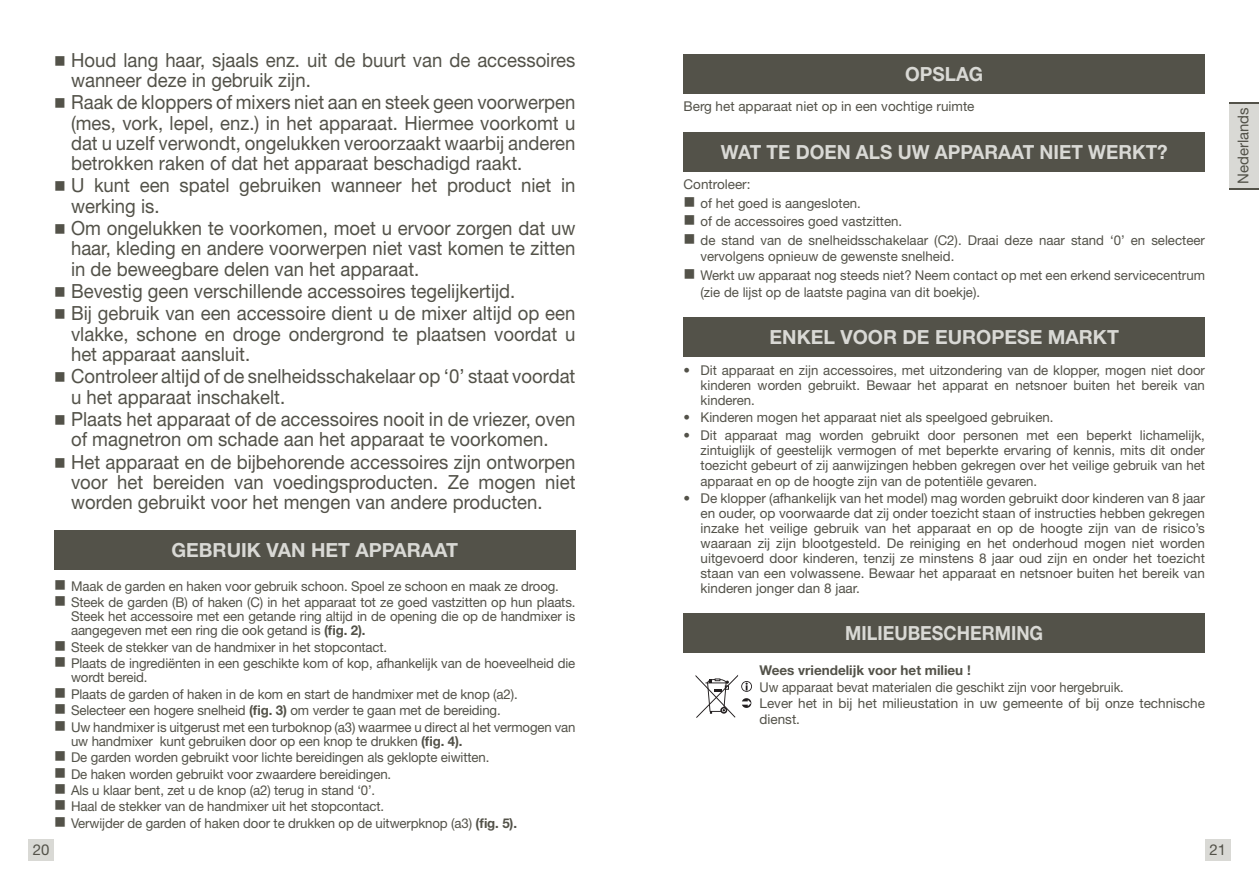
<style>
.page{position:relative;width:1259px;height:893px;background:#fff}
.page>*{position:absolute;margin:0;border:0;box-sizing:border-box;transform-origin:0 0}
.t1{font:19.5px/20.2px "Helvetica Neue LT Std";color:#535249;scale:.95 1}
.t2{font:700 19.5px "Helvetica Neue LT Std";color:#d9d9d5}
.t3{font:700 19.5px "Helvetica Neue LT Std";color:#d9d9d5;scale:.92 1}
.t4{font:15px "Helvetica Neue LT Std";color:#535249}
.t5{font:13.5px/16.4px "Helvetica Neue LT Std";letter-spacing:-.01em;color:#535249}
.t6{font:13.5px/16.2px "Helvetica Neue LT Std";letter-spacing:-.01em;color:#535249;scale:.95 1}
.t7{font:700 13.5px "Helvetica Neue LT Std";color:#535249}
.s1{font-weight:700}
</style>
<div class="page">
<div style="left:1205px;top:839px;width:25px;height:21px;background:#d9d9d5"></div>
<div style="left:28px;top:839px;width:26px;height:21px;background:#d9d9d5"></div>
<div style="left:1229px;top:103px;width:30px;height:85px;background:#d9d9d5"></div>
<hr style="left:1229px;top:188px;width:30px;height:1px;background:#535249">
<hr style="left:1229px;top:102px;width:30px;height:1px;background:#535249">
<div style="left:683px;top:318px;width:522px;height:39px;background:#535249"></div>
<div style="left:683px;top:613px;width:522px;height:39px;background:#535249"></div>
<svg style="left:695px;top:675px;width:57px;height:43px"></svg>
<div style="left:683px;top:132px;width:522px;height:39px;background:#535249"></div>
<div style="left:683px;top:54px;width:522px;height:39px;background:#535249"></div>
<div style="left:54px;top:530px;width:521px;height:39px;background:#535249"></div>
<h1 class="t1" style="left:71px;top:49px;width:532px">Houd lang haar, sjaals enz. uit de buurt van de accessoires wanneer deze in gebruik zijn.</h1>
<p class="t1" style="left:71px;top:92px;width:532px;text-align:justify">Raak de kloppers of mixers niet aan en steek geen voorwerpen (mes, vork, lepel, enz.) in het apparaat. Hiermee voorkomt u dat u uzelf verwondt, ongelukken veroorzaakt waarbij anderen betrokken raken of dat het apparaat beschadigd raakt.</p>
<h1 class="t1" style="left:71px;top:175px;width:532px">U kunt een spatel gebruiken wanneer het product niet in werking is.</h1>
<h1 class="t1" style="left:71px;top:218px;width:532px;text-align:justify">Om ongelukken te voorkomen, moet u ervoor zorgen dat uw haar, kleding en andere voorwerpen niet vast komen te zitten in de beweegbare delen van het apparaat.</h1>
<h1 class="t1" style="left:71px;top:279px;width:532px;line-height:22.4px">Bevestig geen verschillende accessoires tegelijkertijd.<br>Bij gebruik van een accessoire dient u de mixer altijd op een</h1>
<h1 class="t1" style="left:71px;top:323px;width:532px">vlakke, schone en droge ondergrond te plaatsen voordat u het apparaat aansluit.</h1>
<h1 class="t1" style="left:71px;top:366px;width:532px">Controleer altijd of de snelheidsschakelaar op ‘0’ staat voordat u het apparaat inschakelt.</h1>
<h1 class="t1" style="left:71px;top:408px;width:532px">Plaats het apparaat of de accessoires nooit in de vriezer, oven of magnetron om schade aan het apparaat te voorkomen.</h1>
<h1 class="t1" style="left:71px;top:451px;width:532px;text-align:justify">Het apparaat en de bijbehorende accessoires zijn ontworpen voor het bereiden van voedingsproducten. Ze mogen niet worden gebruikt voor het mengen van andere producten.</h1>
<h1 class="t2" style="left:171px;top:538px;width:288px">GEBRUIK VAN HET APPARAAT</h1>
<p class="t5" style="left:71px;top:577px;width:506px">Maak de garden en haken voor gebruik schoon. Spoel ze schoon en maak ze droog.<br>Steek de garden (B) of haken (C) in het apparaat tot ze goed vastzitten op hun plaats.</p>
<p class="t5" style="left:71px;top:609px;width:506px;line-height:14.2px">Steek het accessoire met een getande ring altijd in de opening die op de handmixer is aangegeven met een ring die ook getand is <span class="s1">(fig. 2).</span></p>
<p class="t5" style="left:71px;top:638px;width:506px">Steek de stekker van de handmixer in het stopcontact.<br>Plaats de ingrediënten in een geschikte kom of kop, afhankelijk van de hoeveelheid die</p>
<p class="t5" style="left:71px;top:669px;width:506px">wordt bereid.<br>Plaats de garden of haken in de kom en start de handmixer met de knop (a2).<br>Selecteer een hogere snelheid <span class="s1">(fig. 3)</span> om verder te gaan met de bereiding.<br>Uw handmixer is uitgerust met een turboknop (a3) waarmee u direct al het vermogen van</p>
<p class="t5" style="left:71px;top:732px;width:447px">uw handmixer kunt gebruiken door op een knop te drukken <span class="s1">(fig. 4).<br></span>De garden worden gebruikt voor lichte bereidingen als geklopte eiwitten.<br>De haken worden gebruikt voor zwaardere bereidingen.<br>Als u klaar bent, zet u de knop (a2) terug in stand ‘0’.<br>Haal de stekker van de handmixer uit het stopcontact.<br>Verwijder de garden of haken door te drukken op de uitwerpknop (a3) <span class="s1">(fig. 5).</span></p>
<h1 class="t2" style="left:905px;top:62px;width:80px">OPSLAG</h1>
<p class="t5" style="left:683px;top:98px;width:292px">Berg het apparaat niet op in een vochtige ruimte</p>
<h1 class="t2" style="left:720px;top:140px;width:448px">WAT TE DOEN ALS UW APPARAAT NIET WERKT?</h1>
<p class="t5" style="left:700px;top:175px;width:506px;line-height:18.6px;text-indent:-17px">Controleer:<br>of het goed is aangesloten.<br>of de accessoires goed vastzitten.<br>de stand van de snelheidsschakelaar (C2). Draai deze naar stand ‘0’ en selecteer</p>
<p class="t5" style="left:700px;top:247px;width:506px;line-height:18.6px">vervolgens opnieuw de gewenste snelheid.<br>Werkt uw apparaat nog steeds niet? Neem contact op met een erkend servicecentrum</p>
<p class="t5" style="left:700px;top:283px;width:281px">(zie de lijst op de laatste pagina van dit boekje).</p>
<h1 class="t2" style="left:769px;top:325px;width:351px">ENKEL VOOR DE EUROPESE MARKT</h1>
<p class="t5" style="left:700px;top:363px;width:506px;line-height:15px;text-align:justify;text-indent:-17px">• Dit apparaat en zijn accessoires, met uitzondering van de klopper, mogen niet door kinderen worden gebruikt. Bewaar het apparat en netsnoer buiten het bereik van kinderen.</p>
<p class="t5" style="left:683px;top:409px;width:371px">• Kinderen mogen het apparaat niet als speelgoed gebruiken.</p>
<p class="t5" style="left:700px;top:427px;width:506px;line-height:15.5px;text-align:justify;text-indent:-17px">• Dit apparaat mag worden gebruikt door personen met een beperkt lichamelijk, zintuiglijk of geestelijk vermogen of met beperkte ervaring of kennis, mits dit onder toezicht gebeurt of zij aanwijzingen hebben gekregen over het veilige gebruik van het apparaat en op de hoogte zijn van de potentiële gevaren.</p>
<p class="t5" style="left:700px;top:490px;width:506px;line-height:15px;text-align:justify;text-indent:-17px">• De klopper (afhankelijk van het model) mag worden gebruikt door kinderen van 8 jaar en ouder, op voorwaarde dat zij onder toezicht staan of instructies hebben gekregen inzake het veilige gebruik van het apparaat en op de hoogte zijn van de risico’s waaraan zij zijn blootgesteld. De reiniging en het onderhoud mogen niet worden uitgevoerd door kinderen, tenzij ze minstens 8 jaar oud zijn en onder het toezicht staan van een volwassene. Bewaar het apparaat en netsnoer buiten het bereik van kinderen jonger dan 8 jaar.</p>
<h1 class="t3" style="left:845px;top:621px;width:217px">MILIEUBESCHERMING</h1>
<p class="t7" style="left:759px;top:662px;width:213px">Wees vriendelijk voor het milieu !</p>
<p class="t6" style="left:759px;top:678px;width:470px">Uw apparaat bevat materialen die geschikt zijn voor hergebruik.<br>Lever het in bij het milieustation in uw gemeente of bij onze technische dienst.</p>
<p class="t4" style="left:33px;top:840px;width:18px">20</p>
<p class="t4" style="left:1209px;top:840px;width:18px">21</p>
<p class="t4" style="left:1233px;top:184px;width:78px;rotate:-90deg">Nederlands</p>
</div>
